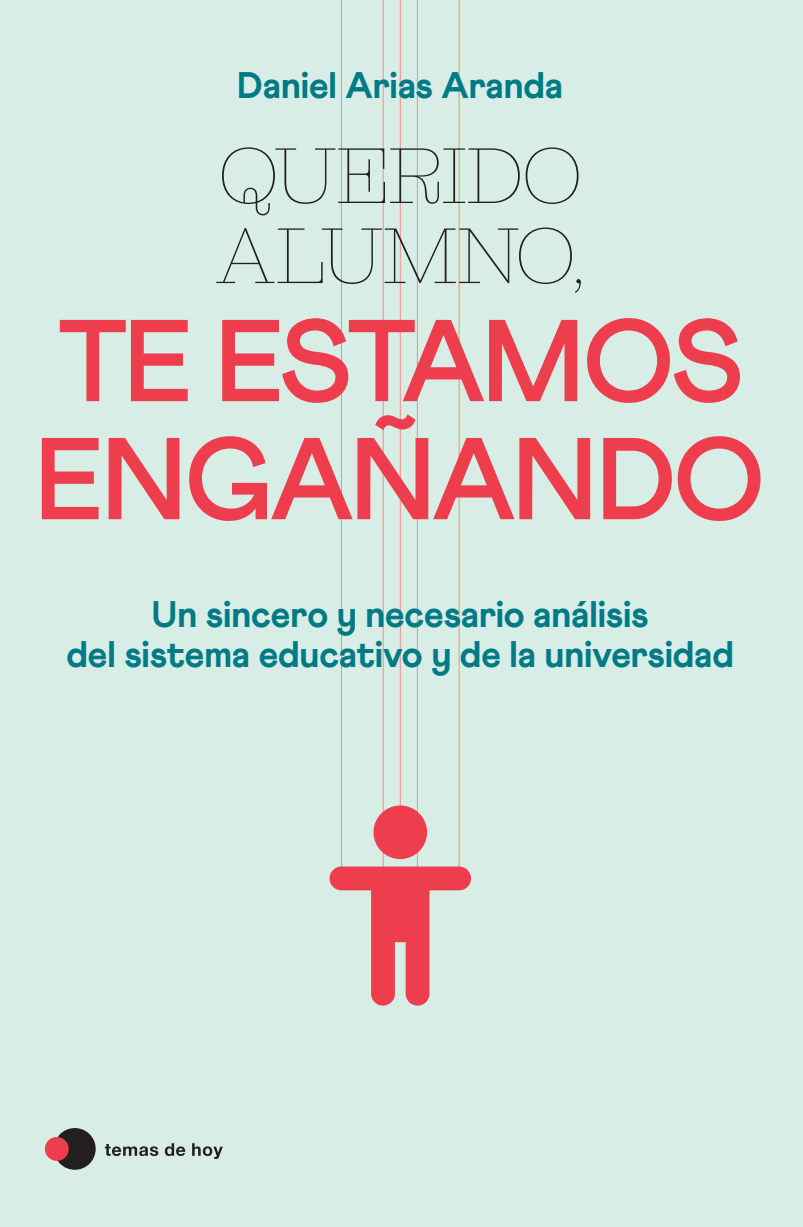
<style>
.page{position:relative;width:803px;height:1227px;background:#fff}
.page>*{position:absolute;margin:0;border:0;box-sizing:border-box;transform-origin:0 0}
.t1{font:700 116px/118px "Athletics";letter-spacing:-.03em;color:#ee3d4d}
.t2{font:100 80px/80px "Montagu Slab 144 pt";letter-spacing:-.025em;color:#231f20}
.t3{font:800 37px/40px "Athletics";letter-spacing:-.005em;color:#007a84;text-align:center}
</style>
<div class="page">
<div style="left:0;top:0;width:802px;height:1226px;background:#d7ede6"></div>
<svg style="left:44px;top:1128px;width:52px;height:42px"></svg>
<svg style="left:105px;top:1143px;width:118px;height:15px"></svg>
<hr style="left:341px;top:0;width:1px;height:870px;background:#f48e83">
<hr style="left:458px;top:0;width:1px;height:870px;background:#f48e83">
<hr style="left:400px;top:0;width:1px;height:813px;background:#f48e83">
<hr style="left:417px;top:0;width:1px;height:993px;background:#f48e83">
<hr style="left:383px;top:0;width:1px;height:993px;background:#f48e83">
<svg style="left:329px;top:866px;width:142px;height:139px"></svg>
<div style="left:373px;top:805px;width:54px;height:53px;background:#ee3d4d;border-radius:50%"></div>
<p class="t3" style="left:237px;top:65px;width:327px">Daniel Arias Aranda</p>
<h2 class="t2" style="left:215px;top:127px;width:372px">QUERIDO<br>ALUMNO,</h2>
<h1 class="t1" style="left:35px;top:303px;width:732px">TE ESTAMOS<br>ENGAÑANDO</h1>
<p class="t3" style="left:66px;top:594px;width:668px">Un sincero y necesario análisis<br>del sistema educativo y de la universidad</p>
</div>
